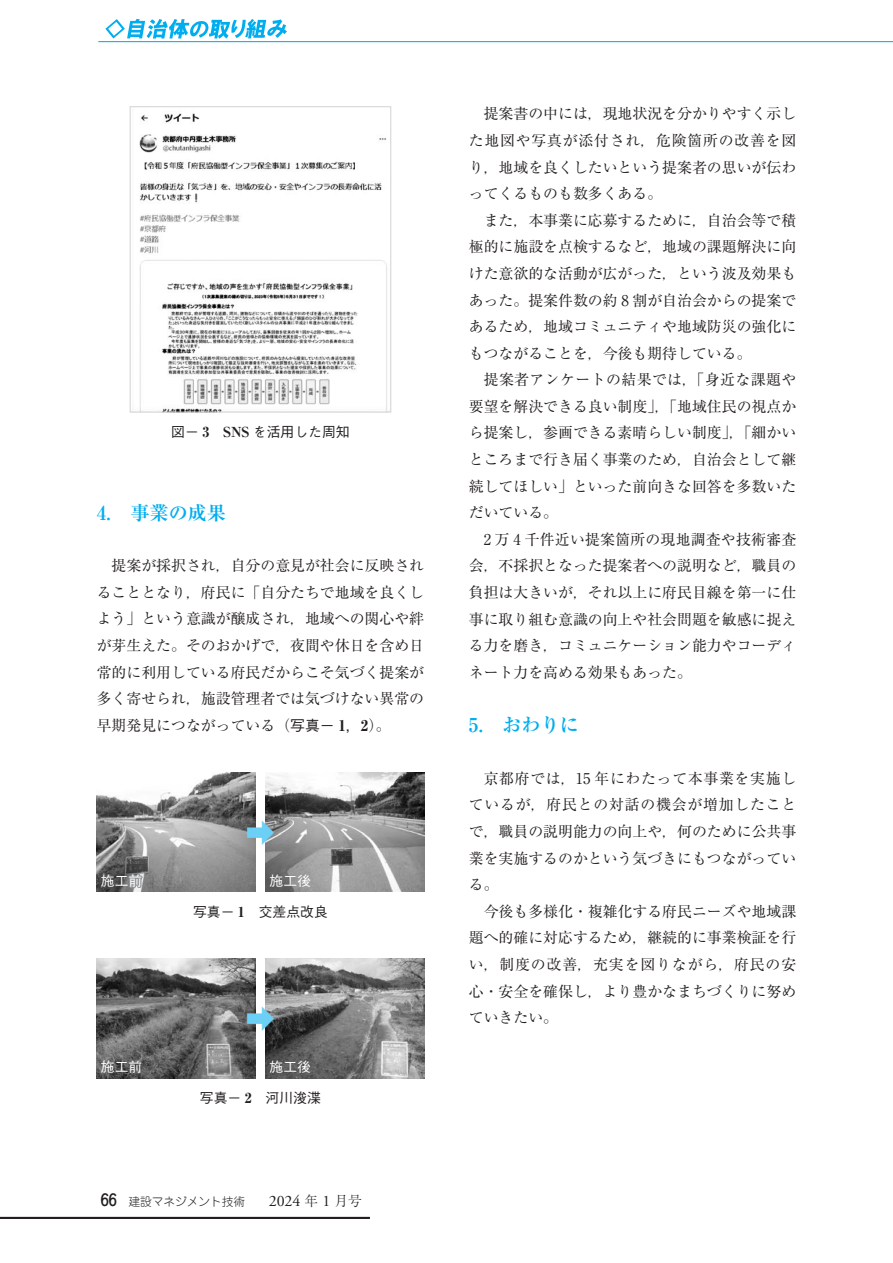
<style>
.page{position:relative;width:893px;height:1263px;background:#fff}
.page>*{position:absolute;margin:0;border:0;box-sizing:border-box;transform-origin:0 0}
.キャプション{font:500 29.7px "Gothic BBB Pr 6 N";color:#6bcff6}
.大見出し_1__自治体{font:700 19.2px "Ryumin Pr 6 N";color:#00aeef}
.本文_14Q{font:14.85px/26.5px "Ryumin Pr 6 N";color:#231f20;text-align:justify}
.キャプション-2{font:500 13.8px "Gothic BBB Pr 6 N";color:#231f20}
.キャプション-3{font:500 13.8px "Gothic BBB Pr 6 N";color:#fff}
.t1{font:300 11.7px "Jun 101 Pro";color:#231f20}
.s1{font-family:"Ryumin Pr 6 N";font-weight:800}
.s2{font-family:"Gothic BBB Pr 6 N";font-weight:500}
.s3{font-weight:800}
.s4{color:#939598}
.s5{font-family:"Jun 34 Pro";font-weight:500;font-size:15.9px}
.s6{font-family:"Adobe Garamond Pro";font-weight:400;font-size:15.9px}
.s7{font-family:"Ryumin Pr 6 N";font-size:13.8px}
</style>
<div class="page">
<img style="left:139px;top:113px;width:248px;height:297px">
<div style="left:130px;top:106px;width:261px;height:306px;border:1px solid #d1d2d4"></div>
<img style="left:97px;top:773px;width:159px;height:119px">
<img style="left:265px;top:773px;width:159px;height:119px">
<img style="left:97px;top:959px;width:159px;height:119px">
<img style="left:265px;top:959px;width:159px;height:119px">
<hr style="left:98px;top:41px;width:795px;height:1px;background:#00aeef">
<svg style="left:105px;top:19px;width:182px;height:20px"></svg>
<hr style="left:0;top:1217px;width:370px;height:2px;background:#231f20">
<p class="キャプション-2" style="left:171px;top:421px;width:180px">図－ <span class="s1">3 SNS</span> を活用した周知</p>
<p class="大見出し_1__自治体" style="left:97px;top:497px;width:131px">4.　事業の成果</p>
<p class="本文_14Q" style="left:97px;top:552px;width:329px;text-indent:15px">提案が採択され，自分の意見が社会に反映されることとなり，府民に「自分たちで地域を良くしよう」という意識が醸成され，地域への関心や絆が芽生えた。そのおかげで，夜間や休日を含め日常的に利用している府民だからこそ気づく提案が多く寄せられ，施設管理者では気づけない異常の早期発見につながっている（<span class="s2">写真－</span> <span class="s3">1</span><span class="s2">，</span><span class="s3">2</span>）。</p>
<p class="キャプション-3" style="left:101px;top:870px;width:43px">施工<span class="s4">前</span></p>
<p class="キャプション" style="left:246px;top:809px;width:31px">➡</p>
<p class="キャプション-3" style="left:270px;top:870px;width:43px">施工後</p>
<p class="キャプション-2" style="left:193px;top:900px;width:136px">写真－ <span class="s1">1</span>　交差点改良</p>
<p class="キャプション" style="left:246px;top:995px;width:31px">➡</p>
<p class="キャプション-3" style="left:101px;top:1056px;width:43px">施工前</p>
<p class="キャプション-3" style="left:270px;top:1056px;width:43px">施工後</p>
<p class="キャプション-2" style="left:200px;top:1087px;width:122px">写真－ <span class="s1">2</span>　河川浚渫</p>
<p class="t1" style="left:101px;top:1192px;width:262px"><span class="s5">66</span> 建設マネジメント技術　　<span class="s6">2024</span> <span class="s7">年</span> <span class="s6">1</span> <span class="s7">月号</span></p>
<p class="本文_14Q" style="left:469px;top:100px;width:329px;text-indent:15px">提案書の中には，現地状況を分かりやすく示した地図や写真が添付され，危険箇所の改善を図り，地域を良くしたいという提案者の思いが伝わってくるものも数多くある。</p>
<p class="本文_14Q" style="left:469px;top:206px;width:329px;text-indent:15px">また，本事業に応募するために，自治会等で積極的に施設を点検するなど，地域の課題解決に向けた意欲的な活動が広がった，という波及効果もあった。提案件数の約 8 割が自治会からの提案であるため，地域コミュニティや地域防災の強化にもつながることを，今後も期待している。</p>
<p class="本文_14Q" style="left:469px;top:366px;width:329px;text-indent:15px">提案者アンケートの結果では，「身近な課題や要望を解決できる良い制度」，「地域住民の視点から提案し，参画できる素晴らしい制度」，「細かいところまで行き届く事業のため，自治会として継続してほしい」といった前向きな回答を多数いただいている。</p>
<p class="本文_14Q" style="left:469px;top:525px;width:329px;text-indent:15px">2 万 4 千件近い提案箇所の現地調査や技術審査会，不採択となった提案者への説明など，職員の負担は大きいが，それ以上に府民目線を第一に仕事に取り組む意識の向上や社会問題を敏感に捉える力を磨き，コミュニケーション能力やコーディネート力を高める効果もあった。</p>
<p class="大見出し_1__自治体" style="left:469px;top:710px;width:112px">5.　おわりに</p>
<p class="本文_14Q" style="left:469px;top:764px;width:329px;text-indent:15px">京都府では，15 年にわたって本事業を実施しているが，府民との対話の機会が増加したことで，職員の説明能力の向上や，何のために公共事業を実施するのかという気づきにもつながっている。</p>
<p class="本文_14Q" style="left:469px;top:897px;width:329px;text-indent:15px">今後も多様化・複雑化する府民ニーズや地域課題へ的確に対応するため，継続的に事業検証を行い，制度の改善，充実を図りながら，府民の安心・安全を確保し，より豊かなまちづくりに努めていきたい。</p>
</div>
